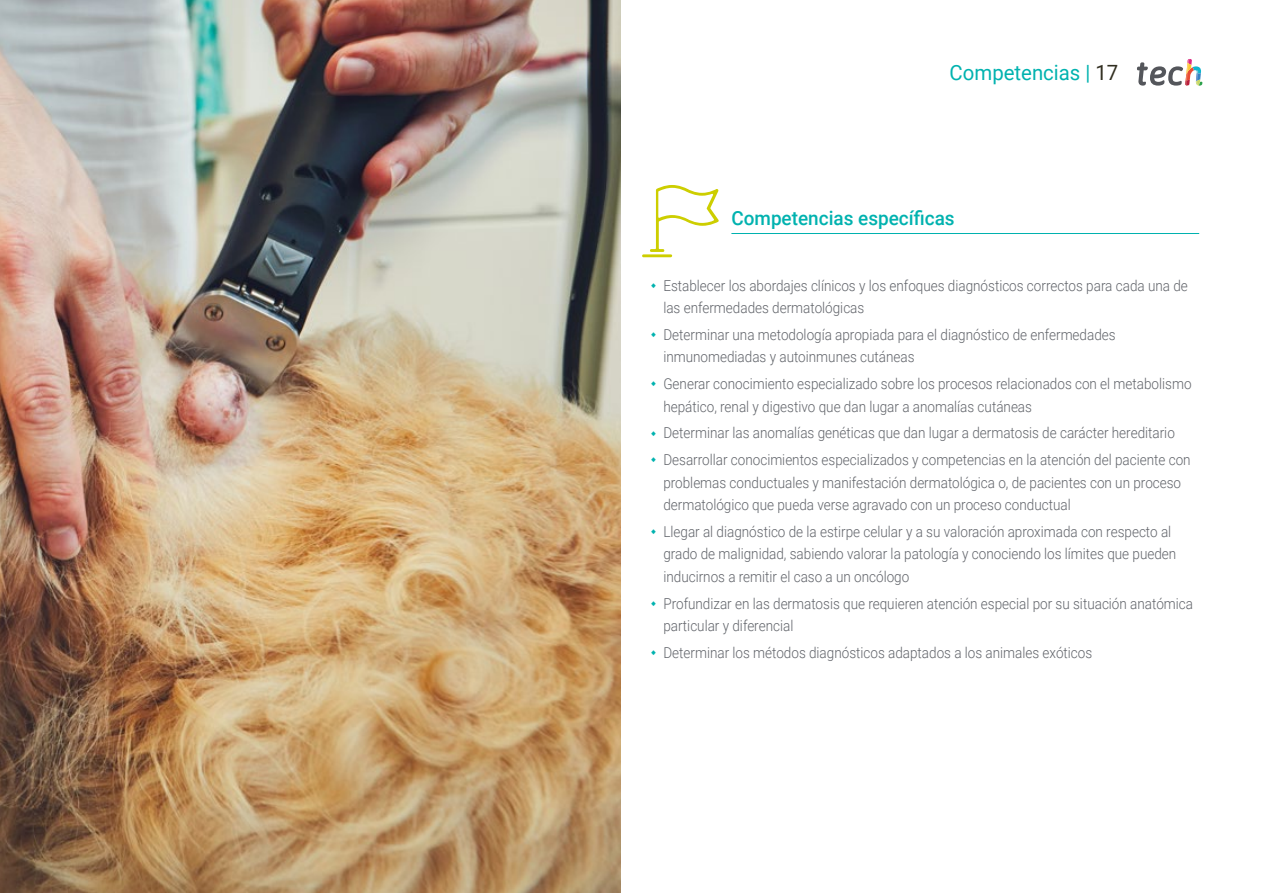
<style>
.page{position:relative;width:1263px;height:893px;background:#fff}
.page>*{position:absolute;margin:0;border:0;box-sizing:border-box;transform-origin:0 0}
.t1{font:21px "Roboto";color:#00b2af}
.t2{font:500 19.5px "Roboto";color:#00b2af}
.t3{font:300 15px/22.5px "Roboto";color:#61646a;scale:.9 1}
.s1{color:#312e20}
</style>
<div class="page">
<img style="left:0;top:0;width:621px;height:893px">
<svg style="left:1137px;top:59px;width:65px;height:27px"></svg>
<hr style="left:731px;top:233px;width:468px;height:1px;background:#00b2af">
<hr style="left:642px;top:254px;width:30px;height:3px;background:#cdce00">
<svg style="left:650px;top:185px;width:69px;height:67px"></svg>
<h1 class="t1" style="left:950px;top:57px;width:170px">Competencias | <span class="s1">17</span></h1>
<h2 class="t2" style="left:731px;top:205px;width:225px">Competencias específicas</h2>
<p class="t3" style="left:663px;top:273px;width:584px">Establecer los abordajes clínicos y los enfoques diagnósticos correctos para cada una de las enfermedades dermatológicas</p>
<p class="t3" style="left:663px;top:323px;width:504px">Determinar una metodología apropiada para el diagnóstico de enfermedades inmunomediadas y autoinmunes cutáneas</p>
<p class="t3" style="left:663px;top:372px;width:588px">Generar conocimiento especializado sobre los procesos relacionados con el metabolismo hepático, renal y digestivo que dan lugar a anomalías cutáneas</p>
<p class="t3" style="left:663px;top:419px;width:587px;line-height:26.7px">Determinar las anomalías genéticas que dan lugar a dermatosis de carácter hereditario<br>Desarrollar conocimientos especializados y competencias en la atención del paciente con</p>
<p class="t3" style="left:663px;top:470px;width:577px">problemas conductuales y manifestación dermatológica o, de pacientes con un proceso dermatológico que pueda verse agravado con un proceso conductual</p>
<p class="t3" style="left:663px;top:520px;width:571px">Llegar al diagnóstico de la estirpe celular y a su valoración aproximada con respecto al grado de malignidad, sabiendo valorar la patología y conociendo los límites que pueden inducirnos a remitir el caso a un oncólogo</p>
<p class="t3" style="left:663px;top:591px;width:590px">Profundizar en las dermatosis que requieren atención especial por su situación anatómica particular y diferencial</p>
<p class="t3" style="left:663px;top:641px;width:478px">Determinar los métodos diagnósticos adaptados a los animales exóticos</p>
</div>
